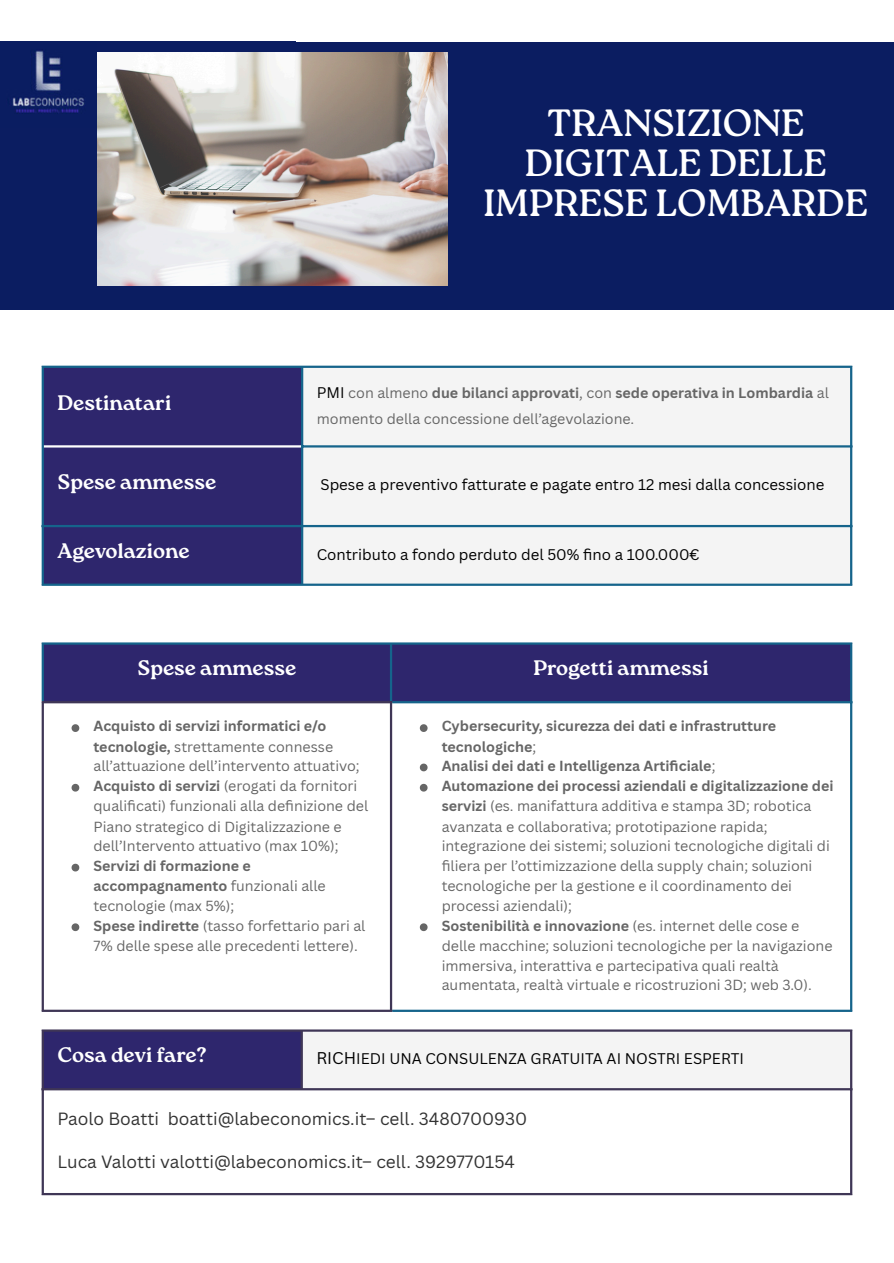
<style>
.page{position:relative;width:894px;height:1263px;background:#fff}
.page>*{position:absolute;margin:0;border:0;box-sizing:border-box;transform-origin:0 0}
.t1{font:37.95px/40.2px "Roca One";color:#fff;text-align:center}
.t2{font:700 21px "Roca One";color:#fff}
.t3{font:17.25px "Canva Sans";color:#333}
.t4{font:15px "Canva Sans";color:#000}
.t5{font:14.25px/19.8px "Canva Sans";color:#666}
.t6{font:700 14.25px/20.2px "Canva Sans";color:#666}
.s1{font-size:15px;color:#000}
.s2{font-weight:700}
.s3{font-weight:400}
.s4{font-size:16.5px}
</style>
<div class="page">
<div style="left:0;top:42px;width:893px;height:267px;background:#0b1d61"></div>
<img style="left:12px;top:50px;width:72px;height:64px">
<img style="left:97px;top:53px;width:350px;height:232px">
<div style="left:44px;top:368px;width:257px;height:216px;background:#2e266d"></div>
<div style="left:303px;top:368px;width:546px;height:216px;background:#f4f4f4"></div>
<hr style="left:42px;top:368px;width:2px;height:216px;background:#15648b">
<hr style="left:301px;top:368px;width:2px;height:216px;background:#15648b">
<hr style="left:849px;top:368px;width:3px;height:216px;background:#15648b">
<hr style="left:42px;top:366px;width:810px;height:2px;background:#15648b">
<hr style="left:301px;top:445px;width:551px;height:3px;background:#15648b">
<hr style="left:42px;top:525px;width:810px;height:2px;background:#15648b">
<hr style="left:42px;top:584px;width:810px;height:2px;background:#15648b">
<hr style="left:44px;top:445px;width:257px;height:3px;background:#fff">
<div style="left:44px;top:645px;width:805px;height:56px;background:#2e266d"></div>
<svg style="left:44px;top:703px;width:805px;height:307px"></svg>
<svg style="left:72px;top:724px;width:7px;height:8px"></svg>
<svg style="left:72px;top:784px;width:7px;height:8px"></svg>
<svg style="left:72px;top:864px;width:7px;height:7px"></svg>
<svg style="left:72px;top:923px;width:7px;height:8px"></svg>
<svg style="left:419px;top:724px;width:8px;height:8px"></svg>
<svg style="left:419px;top:764px;width:8px;height:7px"></svg>
<svg style="left:419px;top:784px;width:8px;height:8px"></svg>
<svg style="left:419px;top:923px;width:8px;height:8px"></svg>
<hr style="left:42px;top:645px;width:2px;height:56px;background:#15648b">
<hr style="left:390px;top:645px;width:2px;height:56px;background:#15648b">
<hr style="left:849px;top:645px;width:3px;height:365px;background:#15648b">
<hr style="left:42px;top:642px;width:810px;height:3px;background:#15648b">
<hr style="left:392px;top:701px;width:460px;height:2px;background:#15648b">
<hr style="left:392px;top:1010px;width:460px;height:2px;background:#15648b">
<hr style="left:42px;top:703px;width:2px;height:307px;background:#3f3656">
<hr style="left:390px;top:703px;width:2px;height:307px;background:#3f3656">
<hr style="left:42px;top:701px;width:350px;height:2px;background:#3f3656">
<hr style="left:42px;top:1010px;width:350px;height:2px;background:#3f3656">
<div style="left:42px;top:1030px;width:260px;height:59px;background:#2e266d"></div>
<div style="left:301px;top:1030px;width:550px;height:59px;background:#f4f4f4"></div>
<hr style="left:42px;top:1032px;width:2px;height:161px;background:#3f3656">
<hr style="left:300px;top:1032px;width:3px;height:56px;background:#3f3656">
<hr style="left:849px;top:1032px;width:3px;height:161px;background:#3f3656">
<hr style="left:42px;top:1029px;width:810px;height:3px;background:#3f3656">
<hr style="left:42px;top:1088px;width:810px;height:2px;background:#3f3656">
<hr style="left:42px;top:1193px;width:810px;height:2px;background:#3f3656">
<p class="t1" style="left:483px;top:103px;width:386px">TRANSIZIONE<br>DIGITALE DELLE<br>IMPRESE LOMBARDE</p>
<p class="t2" style="left:57px;top:390px;width:115px">Destinatari</p>
<h2 class="t5" style="left:317px;top:380px;width:513px;line-height:25.8px"><span class="s1">PMI</span> con almeno <span class="s2">due bilanci approvati</span>, con <span class="s2">sede operativa in Lombardia</span> al momento della concessione dell’agevolazione.</h2>
<p class="t2" style="left:57px;top:470px;width:160px">Spese ammesse</p>
<p class="t4" style="left:320px;top:474px;width:505px">Spese a preventivo fatturate e pagate entro 12 mesi dalla concessione</p>
<p class="t2" style="left:57px;top:538px;width:134px">Agevolazione</p>
<p class="t4" style="left:317px;top:544px;width:384px">Contributo a fondo perduto del 50% fi no a 100.000€</p>
<p class="t2" style="left:137px;top:655px;width:160px">Spese ammesse</p>
<p class="t2" style="left:533px;top:655px;width:177px">Progetti ammessi</p>
<p class="t5" style="left:93px;top:716px;width:268px"><span class="s2">Acquisto di servizi informatici e/o tecnologie,</span> strettamente connesse all’attuazione dell’intervento attuativo;</p>
<p class="t5" style="left:93px;top:776px;width:276px"><span class="s2">Acquisto di servizi</span> (erogati da fornitori qualificati) funzionali alla defi nizione del Piano strategico di Digitalizzazione e dell’Intervento attuativo (max 10%);</p>
<p class="t6" style="left:93px;top:855px;width:234px">Servizi di formazione e accompagnamento <span class="s3">funzionali alle tecnologie (max 5%);</span></p>
<p class="t5" style="left:93px;top:915px;width:273px;line-height:20.2px"><span class="s2">Spese indirette</span> (tasso forfettario pari al<br>7% delle spese alle precedenti lettere).</p>
<p class="t6" style="left:441px;top:716px;width:336px">Cybersecurity, sicurezza dei dati e infrastrutture tecnologiche<span class="s3">;</span></p>
<p class="t6" style="left:441px;top:755px;width:275px">Analisi dei dati e Intelligenza Artifi ciale<span class="s3">;</span></p>
<p class="t5" style="left:441px;top:775px;width:393px"><span class="s2">Automazione dei processi aziendali e digitalizzazione dei servizi</span> (es. manifattura additiva e stampa 3D; robotica avanzata e collaborativa; prototipazione rapida; integrazione dei sistemi; soluzioni tecnologiche digitali di fi liera per l’ottimizzazione della supply chain; soluzioni tecnologiche per la gestione e il coordinamento dei processi aziendali);</p>
<p class="t5" style="left:441px;top:915px;width:392px"><span class="s2">Sostenibilità e innovazione</span> (es. internet delle cose e delle macchine; soluzioni tecnologiche per la navigazione immersiva, interattiva e partecipativa quali realtà aumentata, realtà virtuale e ricostruzioni 3D; web 3.0).</p>
<p class="t2" style="left:57px;top:1042px;width:151px">Cosa devi fare?</p>
<h1 class="t4" style="left:316px;top:1048px;width:429px"><span class="s4">RICH</span>IEDI UNA CONSULENZA GRATUITA AI NOSTRI ESPERTI</h1>
<p class="t3" style="left:57px;top:1107px;width:471px">Paolo Boatti boatti@labeconomics.it– cell. 3480700930</p>
<p class="t3" style="left:57px;top:1149px;width:459px">Luca Valotti valotti@labeconomics.it– cell. 3929770154</p>
</div>
